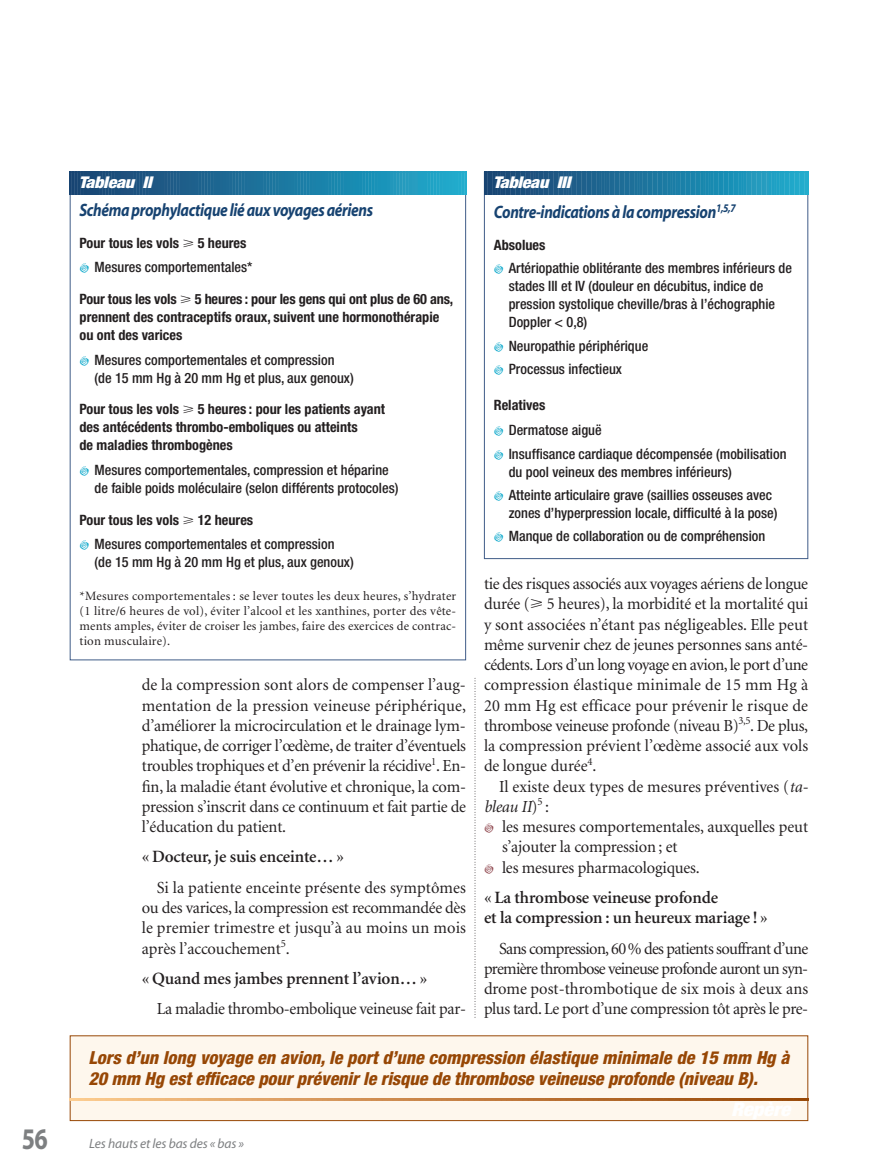
<style>
.page{position:relative;width:878px;height:1175px;background:#fff}
.page>*{position:absolute;margin:0;border:0;box-sizing:border-box;transform-origin:0 0}
.t1{font:700 30px "Myriad";color:#7d7f81;scale:.8 1}
.t2{font:italic 800 condensed 18px/21.8px "Helvetica Neue";color:#974705}
.t3{font:italic 700 18px "Myriad";letter-spacing:-.025em;color:#174371;scale:.85 1}
.t4{font:600 17.25px/20.2px "Minion";letter-spacing:-.01em;color:#231f20}
.t5{font:16.8px/20.2px "Minion";letter-spacing:-.01em;color:#231f20;text-align:justify}
.t6{font:italic 900 condensed 16.2px "Helvetica Neue";color:#fff;scale:1.11 1}
.t7{font:500 condensed 14.25px/18px "Helvetica Neue";color:#231f20}
.t8{font:700 condensed 14.25px/18px "Helvetica Neue";color:#231f20}
.t9{font:italic 13.5px "Myriad";letter-spacing:-.01em;color:#7d7f81}
.t10{font:12.75px/15px "Minion";letter-spacing:.01em;color:#231f20;text-align:justify}
.s1{font-weight:700}
.s2{font-family:"Mathematical Pi One";font-weight:400;font-stretch:normal}
.s3{font-family:"Mathematical Pi One"}
.s4{font-style:italic}
</style>
<div class="page">
<svg style="left:474px;top:678px;width:1px;height:340px"></svg>
<svg style="left:70px;top:172px;width:396px;height:22px;background:#1f769f"></svg>
<div style="left:70px;top:1035px;width:737px;height:85px;background:#fef7ed"></div>
<hr style="left:70px;top:1098px;width:2px;height:22px;background:#fdcd90">
<svg style="left:76px;top:1098px;width:17px;height:3px"></svg>
<hr style="left:97px;top:1098px;width:2px;height:22px;background:#f9c78a">
<svg style="left:103px;top:1098px;width:17px;height:3px"></svg>
<hr style="left:124px;top:1098px;width:2px;height:22px;background:#f5c284">
<svg style="left:130px;top:1098px;width:55px;height:3px"></svg>
<hr style="left:189px;top:1098px;width:2px;height:22px;background:#ebb276">
<svg style="left:195px;top:1098px;width:17px;height:3px"></svg>
<hr style="left:216px;top:1098px;width:2px;height:22px;background:#e6ae71">
<svg style="left:222px;top:1098px;width:17px;height:3px"></svg>
<hr style="left:243px;top:1098px;width:2px;height:22px;background:#e3a66b">
<svg style="left:249px;top:1098px;width:55px;height:3px"></svg>
<hr style="left:308px;top:1098px;width:2px;height:22px;background:#d99a5f">
<svg style="left:314px;top:1098px;width:17px;height:3px"></svg>
<hr style="left:335px;top:1098px;width:2px;height:22px;background:#d59559">
<svg style="left:341px;top:1098px;width:17px;height:3px"></svg>
<hr style="left:362px;top:1098px;width:2px;height:22px;background:#d18f53">
<svg style="left:368px;top:1098px;width:55px;height:3px"></svg>
<hr style="left:427px;top:1098px;width:2px;height:22px;background:#c98447">
<svg style="left:433px;top:1098px;width:17px;height:3px"></svg>
<hr style="left:454px;top:1098px;width:2px;height:22px;background:#c57f42">
<svg style="left:460px;top:1098px;width:17px;height:3px"></svg>
<hr style="left:481px;top:1098px;width:2px;height:22px;background:#c27a3d">
<svg style="left:487px;top:1098px;width:82px;height:3px"></svg>
<hr style="left:573px;top:1098px;width:2px;height:22px;background:#b46b2c">
<svg style="left:579px;top:1098px;width:17px;height:3px"></svg>
<hr style="left:600px;top:1098px;width:2px;height:22px;background:#b16728">
<svg style="left:606px;top:1098px;width:17px;height:3px"></svg>
<hr style="left:627px;top:1098px;width:2px;height:22px;background:#ae6323">
<svg style="left:633px;top:1098px;width:55px;height:3px"></svg>
<hr style="left:692px;top:1098px;width:2px;height:22px;background:#a55818">
<svg style="left:698px;top:1098px;width:17px;height:3px"></svg>
<hr style="left:719px;top:1098px;width:2px;height:22px;background:#a25414">
<svg style="left:725px;top:1098px;width:17px;height:3px"></svg>
<hr style="left:746px;top:1098px;width:2px;height:22px;background:#9e500f">
<svg style="left:752px;top:1098px;width:55px;height:3px"></svg>
<svg style="left:484px;top:172px;width:325px;height:22px;background:#21789f"></svg>
<h1 class="t1" style="left:22px;top:1127px;width:34px">56</h1>
<p class="t6" style="left:79px;top:177px;width:70px">Tableau II</p>
<p class="t3" style="left:80px;top:203px;width:347px">Schéma prophylactique lié aux voyages aériens</p>
<p class="t7" style="left:94px;top:231px;width:159px;line-height:24.8px;text-indent:-15px"><span class="s1">Pour tous les vols</span> <span class="s2">-</span> <span class="s1">5 heures<br></span>Mesures comportementales*</p>
<p class="t8" style="left:79px;top:291px;width:375px">Pour tous les vols <span class="s2">-</span> 5 heures : pour les gens qui ont plus de 60 ans, prennent des contraceptifs oraux, suivent une hormonothérapie ou ont des varices</p>
<p class="t7" style="left:94px;top:352px;width:261px">Mesures comportementales et compression (de 15 mm Hg à 20 mm Hg et plus, aux genoux)</p>
<p class="t8" style="left:79px;top:401px;width:307px">Pour tous les vols <span class="s2">-</span> 5 heures : pour les patients ayant des antécédents thrombo-emboliques ou atteints<br>de maladies thrombogènes</p>
<p class="t7" style="left:94px;top:462px;width:305px">Mesures comportementales, compression et héparine de faible poids moléculaire (selon différents protocoles)</p>
<p class="t7" style="left:94px;top:508px;width:241px;line-height:24.8px;text-indent:-15px"><span class="s1">Pour tous les vols</span> <span class="s2">-</span> <span class="s1">12 heures<br></span>Mesures comportementales et compression</p>
<p class="t7" style="left:94px;top:554px;width:261px">(de 15 mm Hg à 20 mm Hg et plus, aux genoux)</p>
<p class="t10" style="left:80px;top:590px;width:378px">*Mesures comportementales : se lever toutes les deux heures, s’hydrater (1 litre/6 heures de vol), éviter l’alcool et les xanthines, porter des vête&shy;ments amples, éviter de croiser les jambes, faire des exercices de contrac&shy;tion musculaire).</p>
<p class="t5" style="left:142px;top:676px;width:326px">de la compression sont alors de compenser l’aug&shy;mentation de la pression veineuse périphérique, d’améliorer la microcirculation et le drainage lym&shy;phatique, de corriger l’œdème, de traiter d’éventuels troubles trophiques et d’en prévenir la récidive<sup>1</sup>. En&shy;fin, la maladie étant évolutive et chronique, la com&shy;pression s’inscrit dans ce continuum et fait partie de l’éducation du patient.</p>
<p class="t4" style="left:142px;top:848px;width:204px">« Docteur, je suis enceinte… »</p>
<p class="t5" style="left:142px;top:878px;width:326px;text-indent:15px">Si la patiente enceinte présente des symptômes ou des varices, la compression est recommandée dès le premier trimestre et jusqu’à au moins un mois après l’accouchement<sup>5</sup>.</p>
<p class="t4" style="left:142px;top:969px;width:287px">« Quand mes jambes prennent l’avion… »</p>
<p class="t5" style="left:157px;top:1000px;width:310px">La maladie thrombo-embolique veineuse fait par-</p>
<p class="t6" style="left:493px;top:177px;width:74px">Tableau III</p>
<p class="t3" style="left:494px;top:206px;width:286px">Contre-indications à la compression<sup>1,5,7</sup></p>
<p class="t8" style="left:494px;top:237px;width:53px">Absolues</p>
<p class="t7" style="left:508px;top:260px;width:284px">Artériopathie oblitérante des membres inférieurs de stades III et IV (douleur en décubitus, indice de pression systolique cheville/bras à l’échographie Doppler &lt; 0,8)</p>
<p class="t7" style="left:508px;top:335px;width:141px;line-height:23.2px">Neuropathie périphérique<br>Processus infectieux</p>
<p class="t8" style="left:493px;top:397px;width:53px">Relatives</p>
<p class="t7" style="left:508px;top:420px;width:279px;line-height:23.2px">Dermatose aiguë<br>Insuffisance cardiaque décompensée (mobilisation</p>
<p class="t7" style="left:508px;top:461px;width:265px;line-height:23.2px">du pool veineux des membres inférieurs)<br>Atteinte articulaire grave (saillies osseuses avec</p>
<p class="t7" style="left:508px;top:502px;width:270px;line-height:23.2px">zones d’hyperpression locale, difficulté à la pose)<br>Manque de collaboration ou de compréhension</p>
<p class="t5" style="left:484px;top:575px;width:326px">tie des risques associés aux voyages aériens de longue durée (<span class="s3">-</span> 5 heures), la morbidité et la mortalité qui y sont associées n’étant pas négligeables. Elle peut même survenir chez de jeunes personnes sans anté&shy;cédents. Lors d’un long voyage en avion, le port d’une compression élastique minimale de 15 mm Hg à 20 mm Hg est efficace pour prévenir le risque de thrombose veineuse profonde (niveau B)<sup>3,5</sup>. De plus, la compression prévient l’œdème associé aux vols de longue durée<sup>4</sup>.</p>
<p class="t5" style="left:484px;top:777px;width:325px;text-indent:15px">Il existe deux types de mesures préventives (<span class="s4">ta&shy;bleau II</span>)<sup>5</sup> :</p>
<p class="t5" style="left:502px;top:818px;width:307px;text-align:left">les mesures comportementales, auxquelles peut s’ajouter la compression ; et<br>les mesures pharmacologiques.</p>
<p class="t4" style="left:484px;top:888px;width:285px">« La thrombose veineuse profonde<br>et la compression : un heureux mariage ! »</p>
<p class="t5" style="left:484px;top:939px;width:326px;text-indent:15px">Sans compression, 60% des patients souffrant d’une première thrombose veineuse profonde auront un syn&shy;drome post-thrombotique de six mois à deux ans plus tard. Le port d’une compression tôt après le pre-</p>
<p class="t2" style="left:88px;top:1047px;width:705px">Lors d’un long voyage en avion, le port d’une compression élastique minimale de 15 mm Hg à<br>20 mm Hg estefficace pour prévenir le risque de thrombose veineuse profonde (niveau B).</p>
<p class="t9" style="left:89px;top:1138px;width:156px">Les hauts et les bas des « bas »</p>
</div>
